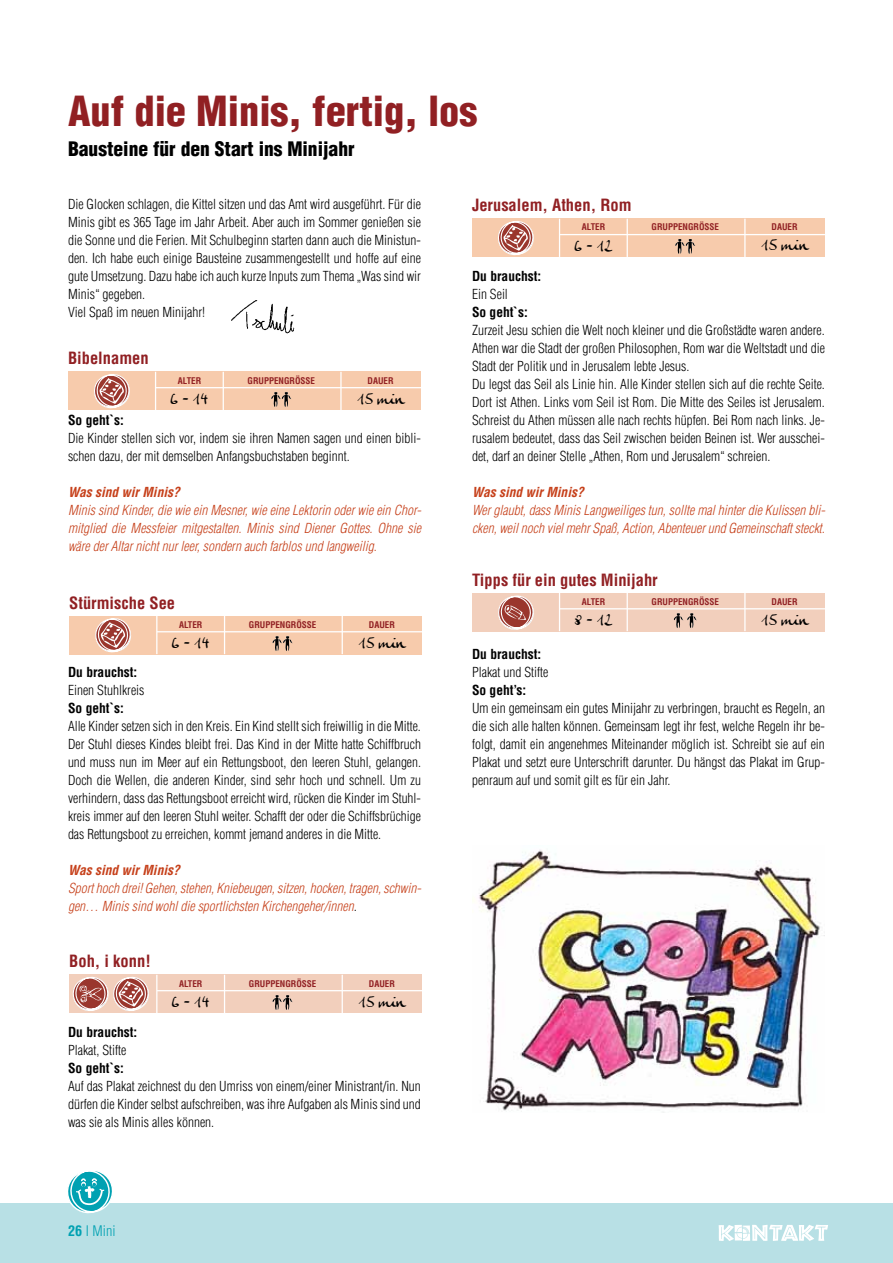
<style>
.page{position:relative;width:893px;height:1263px;background:#fff}
.page>*{position:absolute;margin:0;border:0;box-sizing:border-box;transform-origin:0 0}
.t1{font:900 condensed 40.5px "Helvetica";color:#912023}
.t2{font:900 condensed 19.5px "Helvetica";color:#000}
.t3{font:700 condensed 16.5px "Helvetica";color:#912023}
.t4{font:15px "Anke Calligraphic FG";color:#000}
.t5{font:300 condensed 14.25px "Helvetica";color:#00a1b2}
.t6{font:300 condensed 13.5px/18px "Helvetica";color:#000}
.t7{font:italic 300 condensed 13.5px/18px "Helvetica";color:#c6401a}
.t8{font:700 condensed 13.5px "Helvetica";color:#000}
.t9{font:italic 700 condensed 13.5px "Helvetica";color:#c6401a}
.t10{font:700 condensed 9px "Helvetica";color:#912023}
.s1{font-style:normal}
.s2{color:#000}
.s3{font-weight:700}
</style>
<div class="page">
<div style="left:0;top:1203px;width:893px;height:60px;background:#b8e0e5"></div>
<svg style="left:719px;top:1225px;width:109px;height:16px"></svg>
<img style="left:231px;top:300px;width:64px;height:34px">
<div style="left:68px;top:372px;width:353px;height:38px;background:#f7cbac"></div>
<hr style="left:155px;top:372px;width:1px;height:38px;background:#fff">
<hr style="left:223px;top:372px;width:1px;height:38px;background:#fff">
<hr style="left:340px;top:372px;width:2px;height:38px;background:#fff">
<hr style="left:156px;top:387px;width:265px;height:1px;background:#fff">
<svg style="left:92px;top:371px;width:41px;height:38px"></svg>
<svg style="left:271px;top:392px;width:20px;height:15px"></svg>
<div style="left:69px;top:616px;width:353px;height:38px;background:#f7cbac"></div>
<hr style="left:156px;top:616px;width:1px;height:38px;background:#fff">
<hr style="left:224px;top:616px;width:1px;height:38px;background:#fff">
<hr style="left:342px;top:616px;width:1px;height:38px;background:#fff">
<hr style="left:157px;top:631px;width:265px;height:1px;background:#fff">
<svg style="left:93px;top:618px;width:41px;height:37px"></svg>
<svg style="left:272px;top:636px;width:21px;height:15px"></svg>
<div style="left:69px;top:975px;width:353px;height:38px;background:#f2cfbc"></div>
<hr style="left:156px;top:975px;width:1px;height:38px;background:#fff">
<hr style="left:224px;top:975px;width:1px;height:38px;background:#fff">
<hr style="left:342px;top:975px;width:1px;height:38px;background:#fff">
<hr style="left:157px;top:990px;width:265px;height:1px;background:#fff">
<svg style="left:272px;top:995px;width:21px;height:15px"></svg>
<svg style="left:71px;top:974px;width:81px;height:37px"></svg>
<div style="left:472px;top:219px;width:353px;height:38px;background:#f7cbac"></div>
<hr style="left:559px;top:219px;width:1px;height:38px;background:#fff">
<hr style="left:627px;top:219px;width:1px;height:38px;background:#fff">
<hr style="left:744px;top:219px;width:2px;height:38px;background:#fff">
<hr style="left:560px;top:234px;width:265px;height:1px;background:#fff">
<svg style="left:496px;top:218px;width:41px;height:38px"></svg>
<svg style="left:675px;top:239px;width:20px;height:15px"></svg>
<div style="left:472px;top:593px;width:353px;height:38px;background:#f2cfbc"></div>
<hr style="left:559px;top:593px;width:1px;height:38px;background:#fff">
<hr style="left:627px;top:593px;width:1px;height:38px;background:#fff">
<hr style="left:744px;top:593px;width:2px;height:38px;background:#fff">
<hr style="left:560px;top:608px;width:265px;height:1px;background:#fff">
<svg style="left:496px;top:595px;width:41px;height:37px"></svg>
<svg style="left:673px;top:613px;width:24px;height:15px"></svg>
<img style="left:472px;top:850px;width:353px;height:263px">
<svg style="left:68px;top:1171px;width:44px;height:43px"></svg>
<h1 class="t1" style="left:68px;top:86px;width:411px">Auf die Minis, fertig, los</h1>
<h2 class="t2" style="left:68px;top:137px;width:288px">Bausteine für den Start ins Minijahr</h2>
<p class="t6" style="left:68px;top:195px;width:354px">Die Glocken schlagen, die Kittel sitzen und das Amt wird ausgeführt. Für die Minis gibt es 365 Tage im Jahr Arbeit. Aber auch im Sommer genießen sie die Sonne und die Ferien. Mit Schulbeginn starten dann auch die Ministun&shy;den. Ich habe euch einige Bausteine zusammengestellt und hoffe auf eine gute Umsetzung. Dazu habe ich auch kurze Inputs zum Thema „Was sind wir Minis“ gegeben.<br>Viel Spaß im neuen Minijahr!</p>
<p class="t3" style="left:68px;top:348px;width:82px">Bibelnamen</p>
<p class="t10" style="left:178px;top:375px;width:22px">Alter</p>
<p class="t10" style="left:248px;top:375px;width:69px">GruppengröSSe</p>
<p class="t10" style="left:368px;top:375px;width:25px">Dauer</p>
<p class="t4" style="left:170px;top:390px;width:40px">6 - 14</p>
<p class="t4" style="left:357px;top:390px;width:49px">15 min</p>
<p class="t8" style="left:68px;top:412px;width:57px">So geht`s:</p>
<p class="t6" style="left:68px;top:429px;width:354px">Die Kinder stellen sich vor, indem sie ihren Namen sagen und einen bibli&shy;schen dazu, der mit demselben Anfangsbuchstaben beginnt.</p>
<p class="t9" style="left:68px;top:484px;width:113px">Was sind wir Minis?</p>
<p class="t7" style="left:68px;top:501px;width:355px;text-align:justify">Minis sind Kinder, die wie ein Mesner, wie eine Lektorin oder wie ein Chor&shy;mitglied die Messfeier mitgestalten. Minis sind Diener Gottes. Ohne sie wäre der Altar nicht nur leer, sondern auch farblos und langweilig<span class="s1">.</span></p>
<p class="t3" style="left:69px;top:592px;width:107px">Stürmische See</p>
<p class="t10" style="left:179px;top:619px;width:22px">Alter</p>
<p class="t10" style="left:249px;top:619px;width:69px">GruppengröSSe</p>
<p class="t10" style="left:369px;top:619px;width:25px">Dauer</p>
<p class="t4" style="left:172px;top:634px;width:40px">6 - 14</p>
<p class="t4" style="left:358px;top:634px;width:49px">15 min</p>
<p class="t8" style="left:68px;top:664px;width:71px">Du brauchst:</p>
<p class="t6" style="left:68px;top:681px;width:78px">Einen Stuhlkreis</p>
<p class="t8" style="left:68px;top:700px;width:57px">So geht`s:</p>
<p class="t6" style="left:68px;top:717px;width:354px;text-align:justify">Alle Kinder setzen sich in den Kreis. Ein Kind stellt sich freiwillig in die Mitte.<br>Der Stuhl dieses Kindes bleibt frei. Das Kind in der Mitte hatte Schiffbruch und muss nun im Meer auf ein Rettungsboot, den leeren Stuhl, gelangen.<br>Doch die Wellen, die anderen Kinder, sind sehr hoch und schnell. Um zu verhindern, dass das Rettungsboot erreicht wird, rücken die Kinder im Stuhl&shy;kreis immer auf den leeren Stuhl weiter. Schafft der oder die Schiffsbrüchige das Rettungsboot zu erreichen, kommt jemand anderes in die Mitte.</p>
<p class="t9" style="left:68px;top:862px;width:113px">Was sind wir Minis?</p>
<p class="t7" style="left:68px;top:879px;width:355px">Sport hoch drei! Gehen, stehen, Kniebeugen, sitzen, hocken, tragen, schwin&shy;gen… Minis sind wohl die sportlichsten Kirchengeher/innen<span class="s2">.</span></p>
<p class="t3" style="left:69px;top:951px;width:83px">Boh, i konn!</p>
<p class="t10" style="left:179px;top:978px;width:22px">Alter</p>
<p class="t10" style="left:249px;top:978px;width:69px">GruppengröSSe</p>
<p class="t10" style="left:369px;top:978px;width:25px">Dauer</p>
<p class="t4" style="left:172px;top:993px;width:40px">6 - 14</p>
<p class="t4" style="left:358px;top:992px;width:49px">15 min</p>
<p class="t8" style="left:68px;top:1024px;width:71px">Du brauchst:</p>
<p class="t6" style="left:68px;top:1041px;width:60px">Plakat, Stifte</p>
<p class="t8" style="left:68px;top:1060px;width:57px">So geht`s:</p>
<p class="t6" style="left:68px;top:1077px;width:354px;text-align:justify">Auf das Plakat zeichnest du den Umriss von einem/einer Ministrant/in. Nun dürfen die Kinder selbst aufschreiben, was ihre Aufgaben als Minis sind und was sie als Minis alles können.</p>
<p class="t5" style="left:68px;top:1222px;width:49px"><span class="s3">26</span> I Mini</p>
<p class="t3" style="left:472px;top:195px;width:161px">Jerusalem, Athen, Rom</p>
<p class="t10" style="left:582px;top:222px;width:22px">Alter</p>
<p class="t10" style="left:651px;top:222px;width:69px">GruppengröSSe</p>
<p class="t10" style="left:771px;top:222px;width:25px">Dauer</p>
<p class="t4" style="left:574px;top:237px;width:40px">6 - 12</p>
<p class="t4" style="left:761px;top:236px;width:49px">15 min</p>
<p class="t8" style="left:472px;top:268px;width:71px">Du brauchst:</p>
<p class="t6" style="left:472px;top:285px;width:37px">Ein Seil</p>
<p class="t8" style="left:472px;top:304px;width:57px">So geht`s:</p>
<p class="t6" style="left:472px;top:321px;width:354px">Zurzeit Jesu schien die Welt noch kleiner und die Großstädte waren andere.<br>Athen war die Stadt der großen Philosophen, Rom war die Weltstadt und die Stadt der Politik und in Jerusalem lebte Jesus.<br>Du legst das Seil als Linie hin. Alle Kinder stellen sich auf die rechte Seite.<br>Dort ist Athen. Links vom Seil ist Rom. Die Mitte des Seiles ist Jerusalem.<br>Schreist du Athen müssen alle nach rechts hüpfen. Bei Rom nach links. Je&shy;rusalem bedeutet, dass das Seil zwischen beiden Beinen ist. Wer ausschei&shy;det, darf an deiner Stelle „Athen, Rom und Jerusalem“ schreien.</p>
<p class="t9" style="left:472px;top:484px;width:113px">Was sind wir Minis?</p>
<p class="t7" style="left:472px;top:501px;width:355px">Wer glaubt, dass Minis Langweiliges tun, sollte mal hinter die Kulissen bli&shy;cken, weil noch viel mehr Spaß, Action, Abenteuer und Gemeinschaft steckt.</p>
<p class="t3" style="left:472px;top:569px;width:187px">Tipps für ein gutes Minijahr</p>
<p class="t10" style="left:582px;top:596px;width:22px">Alter</p>
<p class="t10" style="left:651px;top:596px;width:69px">GruppengröSSe</p>
<p class="t10" style="left:771px;top:596px;width:25px">Dauer</p>
<p class="t4" style="left:574px;top:611px;width:40px">8 - 12</p>
<p class="t4" style="left:761px;top:611px;width:49px">15 min</p>
<p class="t8" style="left:472px;top:646px;width:71px">Du brauchst:</p>
<p class="t6" style="left:472px;top:663px;width:78px">Plakat und Stifte</p>
<p class="t8" style="left:472px;top:682px;width:56px">So geht’s:</p>
<p class="t6" style="left:472px;top:699px;width:354px;text-align:justify">Um ein gemeinsam ein gutes Minijahr zu verbringen, braucht es Regeln, an die sich alle halten können. Gemeinsam legt ihr fest, welche Regeln ihr be&shy;folgt, damit ein angenehmes Miteinander möglich ist. Schreibt sie auf ein Plakat und setzt eure Unterschrift darunter. Du hängst das Plakat im Grup&shy;penraum auf und somit gilt es für ein Jahr.</p>
</div>
